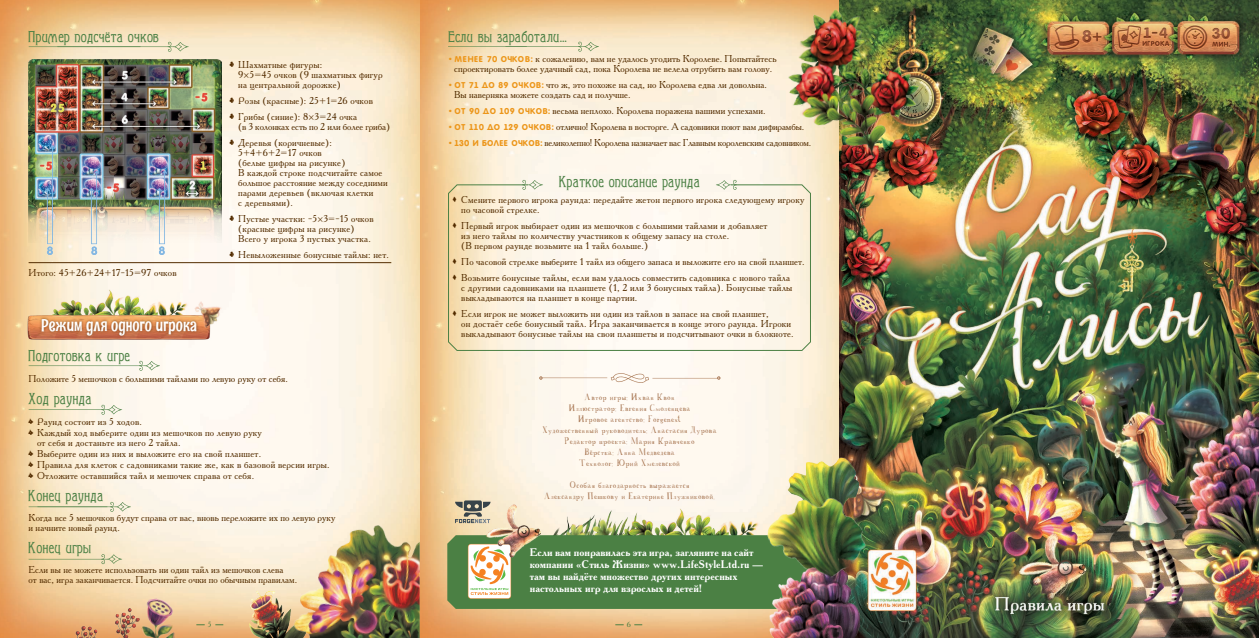
<style>
.page{position:relative;width:1259px;height:638px;background:#fff}
.page>*{position:absolute;margin:0;border:0;box-sizing:border-box;transform-origin:0 0}
.t1{font:17px "Rum Raisin Cyrillic";color:#fff}
.t2{font:15.2px "Arkhive";letter-spacing:.02em;color:#4b8044;scale:1.05 1}
.t3{font:700 11px/12px "Academy C";color:#fff}
.t4{font:10px/10px "Academy C";letter-spacing:.02em;color:#532c00}
.t5{font:10px/10px "Academy C";letter-spacing:-.01em;color:#532c00}
.t6{font:10px "Academy C";letter-spacing:-.02em;color:#532c00}
.t7{font:9px/11px "A Fontwith Serifs";letter-spacing:.05em;color:#a77551;text-align:center}
.t8{font:7.6px "Academy C";color:#4b8044;scale:1.05 1}
.s1{font-family:"Minion Pro"}
.s2{font-family:"A Fontwith Serifs"}
.s3{font-family:"a Mavick Font";color:#ec961a}
</style>
<div class="page">
<img style="left:420px;top:0;width:839px;height:638px">
<img style="left:0;top:0;width:420px;height:638px">
<img style="left:551px;top:510px;width:71px;height:25px">
<img style="left:622px;top:509px;width:127px;height:26px">
<img style="left:554px;top:518px;width:69px;height:17px">
<img style="left:245px;top:585px;width:36px;height:53px">
<img style="left:281px;top:513px;width:139px;height:125px">
<img style="left:29px;top:60px;width:193px;height:182px">
<hr style="left:29px;top:262px;width:362px;height:1px;background:#532c00">
<img style="left:137px;top:595px;width:46px;height:43px">
<img style="left:762px;top:594px;width:97px;height:44px">
<img style="left:74px;top:608px;width:65px;height:30px">
<img style="left:775px;top:1px;width:161px;height:165px">
<img style="left:52px;top:290px;width:137px;height:20px">
<img style="left:24px;top:310px;width:187px;height:32px">
<img style="left:193px;top:297px;width:34px;height:32px">
<img style="left:45px;top:145px;width:121px;height:109px">
<img style="left:783px;top:454px;width:81px;height:26px">
<img style="left:749px;top:480px;width:128px;height:114px">
<svg style="left:448px;top:184px;width:363px;height:167px"></svg>
<div style="left:528px;top:174px;width:202px;height:18px;background:#fcf6ec"></div>
<svg style="left:447px;top:535px;width:363px;height:74px"></svg>
<svg style="left:455px;top:500px;width:35px;height:23px"></svg>
<img style="left:487px;top:504px;width:53px;height:54px">
<svg style="left:522px;top:180px;width:21px;height:10px"></svg>
<svg style="left:716px;top:180px;width:21px;height:10px"></svg>
<hr style="left:29px;top:365px;width:116px;height:1px;background:#4b8044">
<svg style="left:139px;top:361px;width:21px;height:10px"></svg>
<svg style="left:29px;top:405px;width:93px;height:10px"></svg>
<hr style="left:57px;top:46px;width:117px;height:1px;background:#4b8044">
<svg style="left:168px;top:42px;width:21px;height:10px"></svg>
<svg style="left:29px;top:46px;width:112px;height:1px"></svg>
<svg style="left:29px;top:502px;width:102px;height:10px"></svg>
<svg style="left:29px;top:554px;width:93px;height:10px"></svg>
<svg style="left:448px;top:42px;width:151px;height:10px"></svg>
<svg style="left:539px;top:373px;width:181px;height:12px"></svg>
<div style="left:38px;top:316px;width:161px;height:22px;background:#532c00;opacity:.7"></div>
<p class="t2" style="left:29px;top:29px;width:126px">Пример подсчёта очков</p>
<p class="t4" style="left:29px;top:267px;width:150px">Итого: 45+26+24+17<span class="s1">‒</span>15=97 очков</p>
<p class="t1" style="left:41px;top:314px;width:157px">Режим для одного игрока</p>
<p class="t4" style="left:238px;top:59px;width:146px;text-indent:-9px"><span class="s2">♣</span> Шахматные фигуры:<br>9<span class="s1">×</span>5=45 очков (9 шахматных фигур на центральной дорожке)</p>
<p class="t4" style="left:230px;top:95px;width:145px"><span class="s2">♣</span> Розы (красные): 25+1=26 очков</p>
<p class="t5" style="left:238px;top:111px;width:153px;text-indent:-9px"><span class="s2">♣</span> Грибы (синие): 8<span class="s1">×</span>3=24 очка<br>(в 3 колонках есть по 2 или более гриба)</p>
<p class="t4" style="left:238px;top:137px;width:151px;text-indent:-9px"><span class="s2">♣</span> Деревья (коричневые):<br>5+4+6+2=17 очков<br>(белые цифры на рисунке)<br>В каждой строке подсчитайте самое большое расстояние между соседними парами деревьев (включая клетки<br>с деревьями).</p>
<p class="t4" style="left:238px;top:213px;width:137px;text-indent:-9px"><span class="s2">♣</span> Пустые участки: <span class="s1">‒</span>5<span class="s1">×</span>3=<span class="s1">‒</span>15 очков (красные цифры на рисунке)<br>Всего у игрока 3 пустых участка.</p>
<p class="t4" style="left:230px;top:249px;width:161px"><span class="s2">♣</span> Невыложенные бонусные тайлы: нет.</p>
<p class="t2" style="left:29px;top:349px;width:98px">Подготовка к игре</p>
<p class="t4" style="left:29px;top:374px;width:261px">Положите 5 мешочков с большими тайлами по левую руку от себя.</p>
<p class="t2" style="left:29px;top:392px;width:61px">Ход раунда</p>
<p class="t4" style="left:29px;top:417px;width:115px"><span class="s2">♠</span> Раунд состоит из 5 ходов.</p>
<p class="t4" style="left:37px;top:428px;width:226px;text-indent:-9px"><span class="s2">♠</span> Каждый ход выберите один из мешочков по левую руку от себя и достаньте из него 2 тайла.</p>
<p class="t4" style="left:29px;top:449px;width:234px"><span class="s2">♠</span> Выберите один из них и выложите его на свой планшет.</p>
<p class="t4" style="left:29px;top:460px;width:302px"><span class="s2">♠</span> Правила для клеток с садовниками такие же, как в базовой версии игры.</p>
<p class="t4" style="left:29px;top:471px;width:227px"><span class="s2">♠</span> Отложите оставшийся тайл и мешочек справа от себя.</p>
<p class="t2" style="left:29px;top:489px;width:73px">Конец раунда</p>
<p class="t4" style="left:29px;top:513px;width:308px">Когда все 5 мешочков будут справа от вас, вновь переложите их по левую руку и начните новый раунд.</p>
<p class="t2" style="left:29px;top:541px;width:61px">Конец игры</p>
<p class="t4" style="left:29px;top:565px;width:270px">Если вы не можете использовать ни один тайл из мешочков слева<br>от вас, игра заканчивается. Подсчитайте очки по обычным правилам.</p>
<p class="t2" style="left:448px;top:29px;width:114px">Если вы заработали...</p>
<p class="t4" style="left:448px;top:53px;width:330px;text-align:center"><span class="s3">• менее 70 очков:</span> к сожалению, вам не удалось угодить Королеве. Попытайтесь спроектировать более удачный сад, пока Королева не велела отрубить вам голову.</p>
<p class="t4" style="left:454px;top:79px;width:314px;text-indent:-6px"><span class="s3">• от 71 до 89 очков:</span> что ж, это похоже на сад, но Королева едва ли довольна.<br>Вы наверняка можете создать сад и получше.</p>
<p class="t4" style="left:448px;top:105px;width:319px"><span class="s3">• от 90 до 109 очков:</span> весьма неплохо. Королева поражена вашими успехами.</p>
<p class="t5" style="left:448px;top:121px;width:357px"><span class="s3">• от 110 до 129 очков:</span> отлично! Королева в восторге. А садовники поют вам дифирамбы.</p>
<p class="t6" style="left:448px;top:136px;width:364px"><span class="s3">• 130 и более очков:</span> великолепно! Королева назначает вас Главным королевским садовником.</p>
<p class="t2" style="left:559px;top:174px;width:136px">Краткое описание раунда</p>
<p class="t4" style="left:461px;top:194px;width:345px;text-indent:-9px"><span class="s2">♦</span> Смените первого игрока раунда: передайте жетон первого игрока следующему игроку по часовой стрелке.</p>
<p class="t4" style="left:461px;top:220px;width:308px;text-indent:-9px"><span class="s2">♦</span> Первый игрок выбирает один из мешочков с большими тайлами и добавляет из него тайлы по количеству участников к общему запасу на столе.<br>(В первом раунде возьмите на 1 тайл больше.)</p>
<p class="t4" style="left:453px;top:256px;width:353px"><span class="s2">♦</span> По часовой стрелке выберите 1 тайл из общего запаса и выложите его на свой планшет.</p>
<p class="t4" style="left:461px;top:272px;width:332px;text-indent:-9px"><span class="s2">♦</span> Возьмите бонусные тайлы, если вам удалось совместить садовника с нового тайла с другими садовниками на планшете (1, 2 или 3 бонусных тайла). Бонусные тайлы выкладываются на планшет в конце партии.</p>
<p class="t4" style="left:461px;top:308px;width:334px;text-indent:-9px"><span class="s2">♦</span> Если игрок не может выложить ни один из тайлов в запасе на свой планшет,<br>он достаёт себе бонусный тайл. Игра заканчивается в конце этого раунда. Игроки выкладывают бонусные тайлы на свои планшеты и подсчитывают очки в блокноте.</p>
<p class="t7" style="left:585px;top:392px;width:91px">Автор игры: Ихван Квон</p>
<p class="t7" style="left:569px;top:403px;width:123px">Иллюстратор: Евгения Смоленцева</p>
<p class="t7" style="left:543px;top:414px;width:175px">Игровое агентство: Forgenext<br>Художественный руководитель: Анастасия Дурова</p>
<p class="t7" style="left:565px;top:436px;width:131px">Редактор проекта: Мария Кравченко</p>
<p class="t7" style="left:585px;top:447px;width:92px">Вёрстка: Анна Медведева</p>
<p class="t7" style="left:579px;top:458px;width:102px">Технолог: Юрий Хмелевской</p>
<p class="t7" style="left:544px;top:480px;width:172px">Особая благодарность выражается<br>Александру Пешкову и Екатерине Плужниковой.</p>
<p class="t3" style="left:530px;top:545px;width:236px">Если вам понравилась эта игра, загляните на сайт компании «Стиль Жизни» www.LifeStyleLtd.ru — там вы найдёте множество других интересных настольных игр для взрослых и детей!</p>
<p class="t8" style="left:208px;top:619px;width:5px">5</p>
<p class="t8" style="left:626px;top:619px;width:5px">6</p>
</div>
